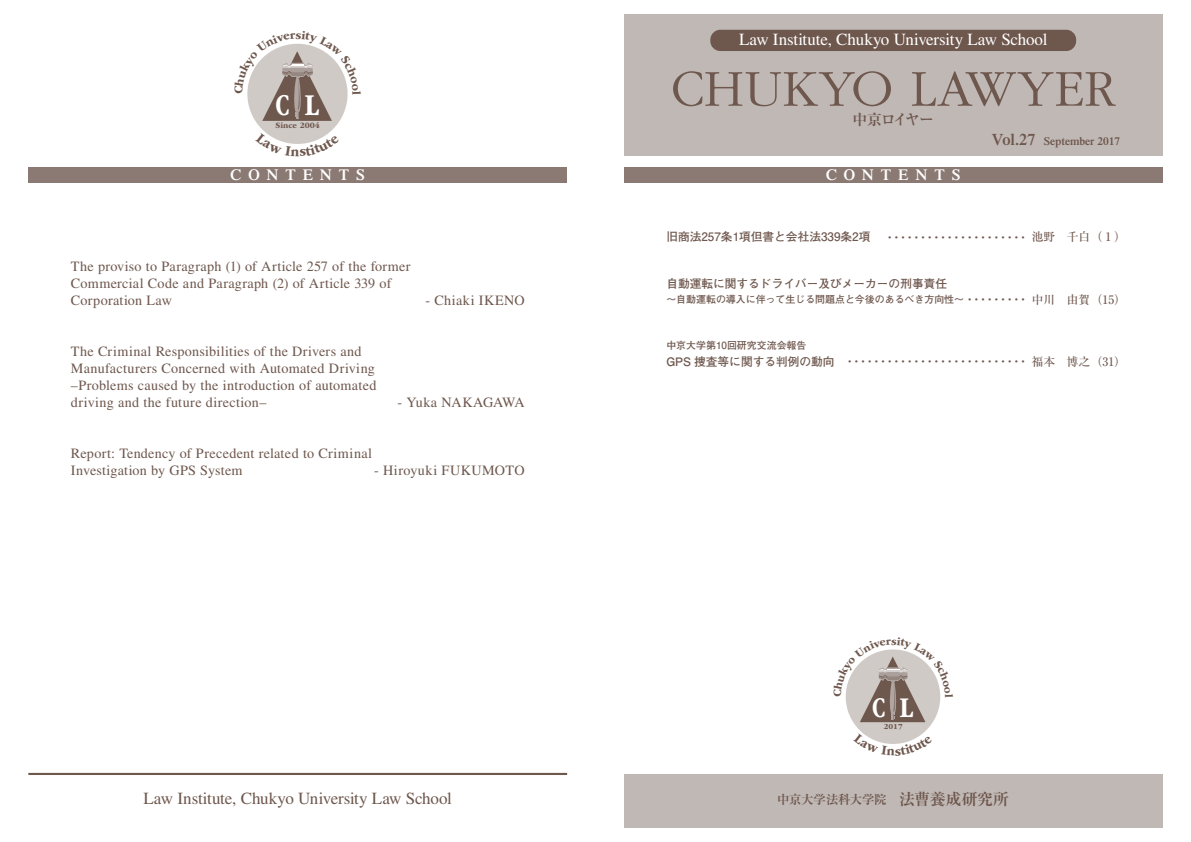
<style>
.page{position:relative;width:1191px;height:842px;background:#fff}
.page>*{position:absolute;margin:0;border:0;box-sizing:border-box;transform-origin:0 0}
.t1{font:300 53.9px "ITC Garamond Std";letter-spacing:.01em;color:#6e574d}
.t2{font:700 31.6px "ITC Garamond Std";color:#fff;scale:.68 1}
.t3{font:700 29.8px "ITC Garamond Std";color:#fff;scale:.67 1}
.t4{font:17px "Times LT Std";letter-spacing:-.015em;color:#6e574d}
.t5{font:17px "Times LT Std";letter-spacing:-.015em;color:#fff}
.t6{font:600 15.6px "Times LT Std";letter-spacing:.435em;color:#fff}
.t7{font:700 14.9px "Ryumin Pro";letter-spacing:-.085em;color:#6e574d}
.t8{font:14.2px/17px "Times LT Std";letter-spacing:.015em;color:#6e574d}
.t9{font:14.2px "Times LT Std";letter-spacing:.035em;color:#6e574d}
.t10{font:14.2px "Times LT Std";letter-spacing:-.005em;color:#6e574d}
.t11{font:700 12.4px "Ryumin Pro";letter-spacing:-.02em;color:#6e574d}
.t12{font:700 11.7px "Futo Go B101 Pro";color:#6e574d}
.t13{font:600 11.3px "Times LT Std";color:#6e574d}
.t14{font:700 9.9px "Futo Go B101 Pro";color:#6e574d}
.t15{font:700 8.5px "ITC Garamond Std";color:#6e574d}
.t16{font:700 8px "ITC Garamond Std";color:#6e574d}
.s1{font-size:16.3px}
.s2{font-family:"Ryumin Pro";font-weight:300;font-size:20px}
.s3{font-family:"Ryumin Pro";font-weight:500}
.s4{font-family:"Ryumin Pro";font-weight:500;font-size:11.7px}
.s5{font-size:15.9px}
</style>
<div class="page">
<div style="left:28px;top:167px;width:539px;height:16px;background:#8b7a74"></div>
<hr style="left:28px;top:773px;width:539px;height:2px;background:#6e574d">
<div style="left:624px;top:14px;width:538px;height:142px;background:#c0b8b5"></div>
<div style="left:624px;top:167px;width:538px;height:16px;background:#8b7a74"></div>
<div style="left:624px;top:774px;width:538px;height:54px;background:#c0b8b5"></div>
<div style="left:710px;top:30px;width:366px;height:21px;background:#6e574d;border-radius:10px"></div>
<div style="left:247px;top:44px;width:100px;height:100px;background:#d0cac7;border-radius:50%"></div>
<div style="left:845px;top:649px;width:95px;height:95px;background:#d0cac7;border-radius:50%"></div>
<svg style="left:247px;top:43px;width:101px;height:78px"></svg>
<svg style="left:266px;top:133px;width:63px;height:11px"></svg>
<svg style="left:845px;top:649px;width:96px;height:73px"></svg>
<svg style="left:864px;top:734px;width:58px;height:10px"></svg>
<h2 class="t2" style="left:275px;top:87px;width:66px">C L</h2>
<p class="t15" style="left:276px;top:120px;width:46px">Since 2004</p>
<p class="t6" style="left:231px;top:166px;width:136px">CONTENTS</p>
<p class="t8" style="left:71px;top:258px;width:341px">The proviso to Paragraph (1) of Article 257 of the former<br>Commercial Code and Paragraph (2) of Article 339 of<br>Corporation Law</p>
<p class="t8" style="left:425px;top:292px;width:101px">- Chiaki IKENO</p>
<p class="t8" style="left:71px;top:343px;width:307px">The Criminal Responsibilities of the Drivers and Manufacturers Concerned with Automated Driving –Problems caused by the introduction of automated driving and the future direction–</p>
<p class="t10" style="left:397px;top:394px;width:129px">- Yuka NAKAGAWA</p>
<p class="t8" style="left:71px;top:445px;width:303px">Report: Tendency of Precedent related to Criminal<br>Investigation by GPS System</p>
<p class="t9" style="left:374px;top:462px;width:152px">- Hiroyuki FUKUMOTO</p>
<p class="t4" style="left:144px;top:788px;width:310px">Law Institute, Chukyo University Law School</p>
<p class="t5" style="left:739px;top:30px;width:310px">Law Institute, Chukyo University Law School</p>
<h1 class="t1" style="left:671px;top:60px;width:446px">CHUKYO LAWYER</h1>
<p class="t7" style="left:852px;top:108px;width:83px">中京ロイヤー</p>
<p class="t6" style="left:826px;top:166px;width:136px">CONTENTS</p>
<p class="t13" style="left:992px;top:134px;width:130px"><span class="s1">Vol.27</span> September 2017</p>
<p class="t12" style="left:666px;top:228px;width:461px">旧商法257条1項但書と会社法339条2項<span class="s2">… …………………</span> <span class="s3">池野　千白 （ 1 ）</span></p>
<p class="t12" style="left:666px;top:274px;width:282px">自動運転に関するドライバー及びメーカーの刑事責任</p>
<p class="t14" style="left:666px;top:291px;width:461px">～自動運転の導入に伴って生じる問題点と今後のあるべき方向性～<span class="s2">…………</span> <span class="s4">中川　由賀 （15）</span></p>
<p class="t14" style="left:666px;top:337px;width:142px">中京大学第10回研究交流会報告</p>
<p class="t12" style="left:666px;top:352px;width:461px">GPS 捜査等に関する判例の動向<span class="s2">… ………………………</span> <span class="s3">福本　博之 （31）</span></p>
<h3 class="t3" style="left:872px;top:691px;width:63px">C L</h3>
<p class="t16" style="left:883px;top:722px;width:20px">2017</p>
<p class="t11" style="left:777px;top:789px;width:233px">中京大学法科大学院　<span class="s5">法曹養成研究所</span></p>
</div>
